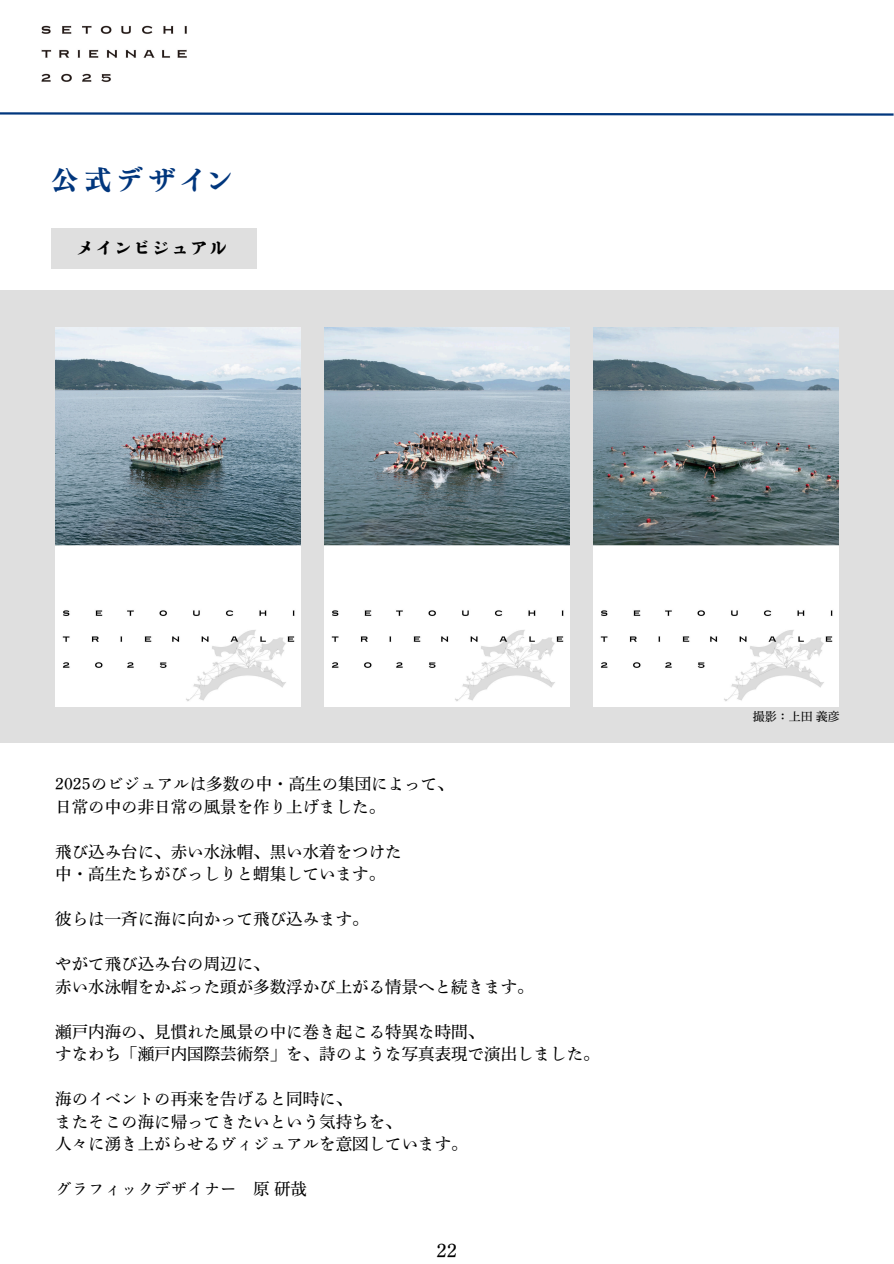
<style>
.page{position:relative;width:894px;height:1264px;background:#fff}
.page>*{position:absolute;margin:0;border:0;box-sizing:border-box;transform-origin:0 0}
.t1{font:27px "TEST UD Mincho B";letter-spacing:.23em;color:#00367d}
.t2{font:19.5px "DMT Shuei 4 go Std M";color:#000}
.t3{font:16.5px/22.5px "DMT Shuei 4 go Std M";color:#000}
.t4{font:800 16.5px "DMT Shuei 4 go B Std";letter-spacing:.15em;color:#000}
.t5{font:12px "DMT Shuei 4 go Std M";color:#000}
</style>
<div class="page">
<svg style="left:0;top:112px;width:893px;height:4px"></svg>
<img style="left:41px;top:25px;width:146px;height:57px">
<div style="left:0;top:290px;width:893px;height:453px;background:#dfdfdf"></div>
<img style="left:324px;top:327px;width:245px;height:380px">
<img style="left:593px;top:327px;width:245px;height:380px">
<img style="left:55px;top:327px;width:245px;height:380px">
<div style="left:51px;top:228px;width:205px;height:40px;background:#dfdfdf"></div>
<h1 class="t1" style="left:51px;top:166px;width:182px">公式デザイン</h1>
<p class="t4" style="left:77px;top:239px;width:151px">メインビジュアル</p>
<p class="t3" style="left:55px;top:772px;width:400px">2025のビジュアルは多数の中・高生の集団によって、日常の中の非日常の風景を作り上げました。</p>
<p class="t3" style="left:55px;top:840px;width:348px">飛び込み台に、赤い水泳帽、黒い水着をつけた中・高生たちがびっしりと蝟集しています。</p>
<p class="t3" style="left:55px;top:907px;width:315px">彼らは一斉に海に向かって飛び込みます。</p>
<p class="t3" style="left:55px;top:952px;width:480px">やがて飛び込み台の周辺に、<br>赤い水泳帽をかぶった頭が多数浮かび上がる情景へと続きます。</p>
<p class="t3" style="left:55px;top:1020px;width:546px">瀬戸内海の、見慣れた風景の中に巻き起こる特異な時間、<br>すなわち「瀬戸内国際芸術祭」を、詩のような写真表現で演出しました。</p>
<p class="t3" style="left:55px;top:1087px;width:414px">海のイベントの再来を告げると同時に、<br>またそこの海に帰ってきたいという気持ちを、<br>人々に湧き上がらせるヴィジュアルを意図しています。</p>
<p class="t3" style="left:55px;top:1177px;width:253px">グラフィックデザイナー 原研哉</p>
<p class="t2" style="left:436px;top:1240px;width:22px">22</p>
<p class="t5" style="left:752px;top:711px;width:89px">撮影：上田義彦</p>
</div>
